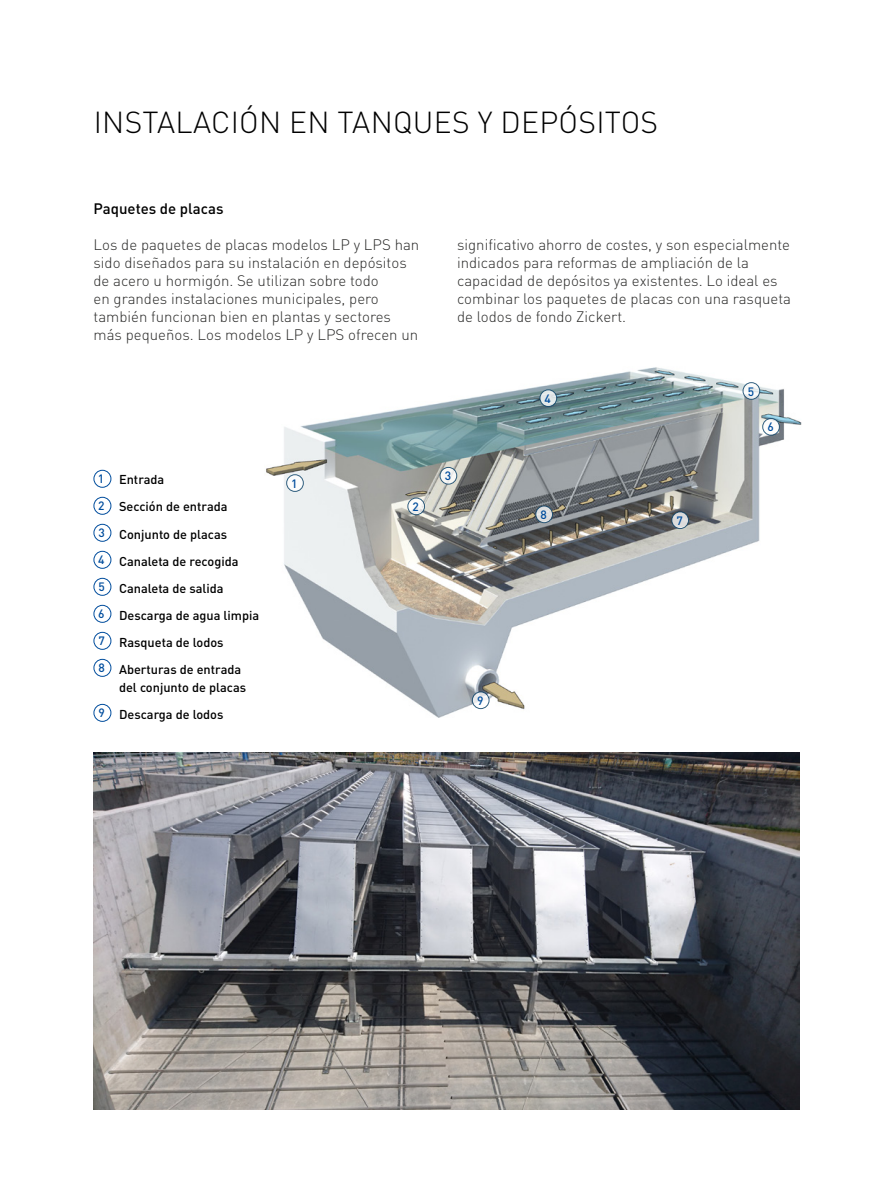
<style>
.page{position:relative;width:893px;height:1191px;background:#fff}
.page>*{position:absolute;margin:0;border:0;box-sizing:border-box;transform-origin:0 0}
.t1{font:300 30px "DIN Pro";letter-spacing:.01em;color:#000}
.Body_text{font:300 15px/18px "DIN Pro";color:#282827}
.Subtitle{font:500 15px "DIN Pro";color:#000}
.Product_subtitle_tab{font:500 12.75px/18px "DIN Pro";color:#000}
.Part_number_in_circl{font:500 12px "DIN Pro";color:#004d9d}
</style>
<div class="page">
<img style="left:266px;top:367px;width:536px;height:351px">
<div style="left:94px;top:470px;width:17px;height:17px;border:1px solid #004d9d;border-radius:50%"></div>
<div style="left:94px;top:497px;width:17px;height:17px;border:1px solid #004d9d;border-radius:50%"></div>
<div style="left:94px;top:524px;width:17px;height:17px;border:1px solid #004d9d;border-radius:50%"></div>
<div style="left:94px;top:551px;width:17px;height:17px;border:1px solid #004d9d;border-radius:50%"></div>
<div style="left:94px;top:578px;width:17px;height:17px;border:1px solid #004d9d;border-radius:50%"></div>
<div style="left:94px;top:605px;width:17px;height:17px;border:1px solid #004d9d;border-radius:50%"></div>
<div style="left:94px;top:632px;width:17px;height:17px;border:1px solid #004d9d;border-radius:50%"></div>
<div style="left:94px;top:659px;width:17px;height:17px;border:1px solid #004d9d;border-radius:50%"></div>
<div style="left:94px;top:704px;width:17px;height:17px;border:1px solid #004d9d;border-radius:50%"></div>
<img style="left:94px;top:752px;width:705px;height:357px">
<div style="left:287px;top:475px;width:16px;height:16px;background:#fff;border-radius:50%"></div>
<div style="left:286px;top:474px;width:18px;height:18px;border:1px solid #003961;border-radius:50%"></div>
<svg style="left:540px;top:390px;width:17px;height:16px"></svg>
<div style="left:540px;top:389px;width:17px;height:18px;border:1px solid #003961;border-radius:50%"></div>
<svg style="left:440px;top:467px;width:17px;height:17px"></svg>
<div style="left:440px;top:467px;width:17px;height:17px;border:1px solid #003961;border-radius:50%"></div>
<svg style="left:408px;top:498px;width:17px;height:17px"></svg>
<div style="left:407px;top:497px;width:18px;height:18px;border:1px solid #003961;border-radius:50%"></div>
<svg style="left:672px;top:512px;width:16px;height:16px"></svg>
<div style="left:671px;top:511px;width:18px;height:18px;border:1px solid #003961;border-radius:50%"></div>
<div style="left:763px;top:418px;width:16px;height:17px;background:#fff;border-radius:50%"></div>
<div style="left:762px;top:418px;width:18px;height:17px;border:1px solid #003961;border-radius:50%"></div>
<svg style="left:743px;top:382px;width:17px;height:17px"></svg>
<div style="left:743px;top:382px;width:17px;height:18px;border:1px solid #003961;border-radius:50%"></div>
<svg style="left:536px;top:506px;width:16px;height:17px"></svg>
<div style="left:535px;top:505px;width:18px;height:18px;border:1px solid #003961;border-radius:50%"></div>
<svg style="left:472px;top:692px;width:17px;height:16px"></svg>
<div style="left:472px;top:691px;width:17px;height:18px;border:1px solid #003961;border-radius:50%"></div>
<p class="t1" style="left:94px;top:102px;width:566px">INSTALACIÓN EN TANQUES Y DEPÓSITOS</p>
<p class="Subtitle" style="left:94px;top:199px;width:131px">Paquetes de placas</p>
<p class="Body_text" style="left:94px;top:235px;width:327px">Los de paquetes de placas modelos LP y LPS han sido diseñados para su instalación en depósitos de acero u hormigón. Se utilizan sobre todo<br>en grandes instalaciones municipales, pero también funcionan bien en plantas y sectores más pequeños. Los modelos LP y LPS ofrecen un</p>
<p class="Part_number_in_circl" style="left:98px;top:471px;width:8px">1</p>
<p class="Product_subtitle_tab" style="left:119px;top:470px;width:47px">Entrada</p>
<p class="Part_number_in_circl" style="left:98px;top:498px;width:8px">2</p>
<p class="Product_subtitle_tab" style="left:119px;top:497px;width:110px">Sección de entrada</p>
<p class="Part_number_in_circl" style="left:98px;top:525px;width:8px">3</p>
<p class="Product_subtitle_tab" style="left:119px;top:524px;width:110px">Conjunto de placas</p>
<p class="Part_number_in_circl" style="left:98px;top:552px;width:8px">4</p>
<p class="Product_subtitle_tab" style="left:119px;top:551px;width:121px">Canaleta de recogida</p>
<p class="Part_number_in_circl" style="left:98px;top:579px;width:8px">5</p>
<p class="Product_subtitle_tab" style="left:119px;top:578px;width:106px">Canaleta de salida</p>
<p class="Part_number_in_circl" style="left:98px;top:606px;width:8px">6</p>
<p class="Product_subtitle_tab" style="left:119px;top:605px;width:142px">Descarga de agua limpia</p>
<p class="Part_number_in_circl" style="left:98px;top:633px;width:8px">7</p>
<p class="Product_subtitle_tab" style="left:119px;top:632px;width:106px">Rasqueta de lodos</p>
<p class="Part_number_in_circl" style="left:98px;top:660px;width:8px">8</p>
<p class="Product_subtitle_tab" style="left:119px;top:659px;width:129px">Aberturas de entrada del conjunto de placas</p>
<p class="Part_number_in_circl" style="left:98px;top:705px;width:8px">9</p>
<p class="Product_subtitle_tab" style="left:119px;top:704px;width:106px">Descarga de lodos</p>
<p class="Part_number_in_circl" style="left:291px;top:475px;width:8px">1</p>
<p class="Part_number_in_circl" style="left:412px;top:498px;width:8px">2</p>
<p class="Body_text" style="left:457px;top:235px;width:335px">significativo ahorro de costes, y son especialmente indicados para reformas de ampliación de la capacidad de depósitos ya existentes. Lo ideal es combinar los paquetes de placas con una rasqueta de lodos de fondo Zickert.</p>
<p class="Part_number_in_circl" style="left:445px;top:468px;width:8px">3</p>
<p class="Part_number_in_circl" style="left:544px;top:390px;width:8px">4</p>
<p class="Part_number_in_circl" style="left:541px;top:506px;width:8px">8</p>
<p class="Part_number_in_circl" style="left:477px;top:692px;width:8px">9</p>
<p class="Part_number_in_circl" style="left:676px;top:512px;width:8px">7</p>
<p class="Part_number_in_circl" style="left:748px;top:383px;width:8px">5</p>
<p class="Part_number_in_circl" style="left:767px;top:419px;width:8px">6</p>
</div>
